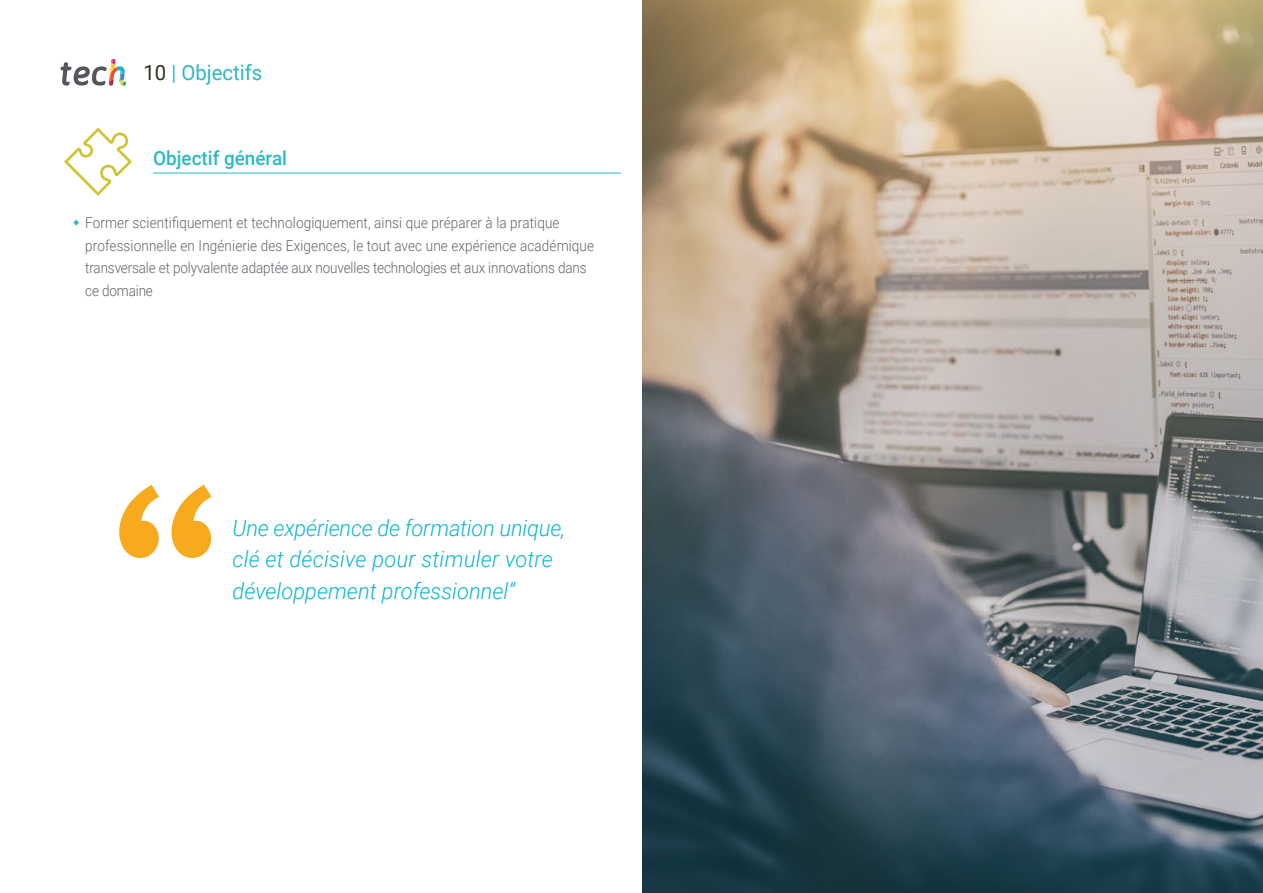
<style>
.page{position:relative;width:1263px;height:893px;background:#fff}
.page>*{position:absolute;margin:0;border:0;box-sizing:border-box;transform-origin:0 0}
.t1{font:italic 300 22.5px/31.5px "Roboto";color:#0fb6cf}
.t2{font:21px "Roboto";color:#2db8c5}
.t3{font:500 19.5px "Roboto";color:#2db8c5}
.t4{font:300 15px/22.5px "Roboto";letter-spacing:.01em;color:#61646a;scale:.9 1}
.s1{color:#312e20}
</style>
<div class="page">
<img style="left:642px;top:0;width:621px;height:893px">
<svg style="left:61px;top:59px;width:65px;height:27px"></svg>
<svg style="left:64px;top:128px;width:68px;height:68px"></svg>
<hr style="left:153px;top:173px;width:468px;height:1px;background:#2db8c5">
<svg style="left:119px;top:485px;width:92px;height:73px"></svg>
<h2 class="t2" style="left:144px;top:57px;width:120px"><span class="s1">10</span> | Objectifs</h2>
<h3 class="t3" style="left:153px;top:144px;width:135px">Objectif général</h3>
<p class="t4" style="left:85px;top:211px;width:567px">Former scientifiquement et technologiquement, ainsi que préparer à la pratique professionnelle en Ingénierie des Exigences, le tout avec une expérience académique transversale et polyvalente adaptée aux nouvelles technologies et aux innovations dans ce domaine</p>
<h1 class="t1" style="left:233px;top:511px;width:334px">Une expérience de formation unique, clé et décisive pour stimuler votre développement professionnel”</h1>
</div>
